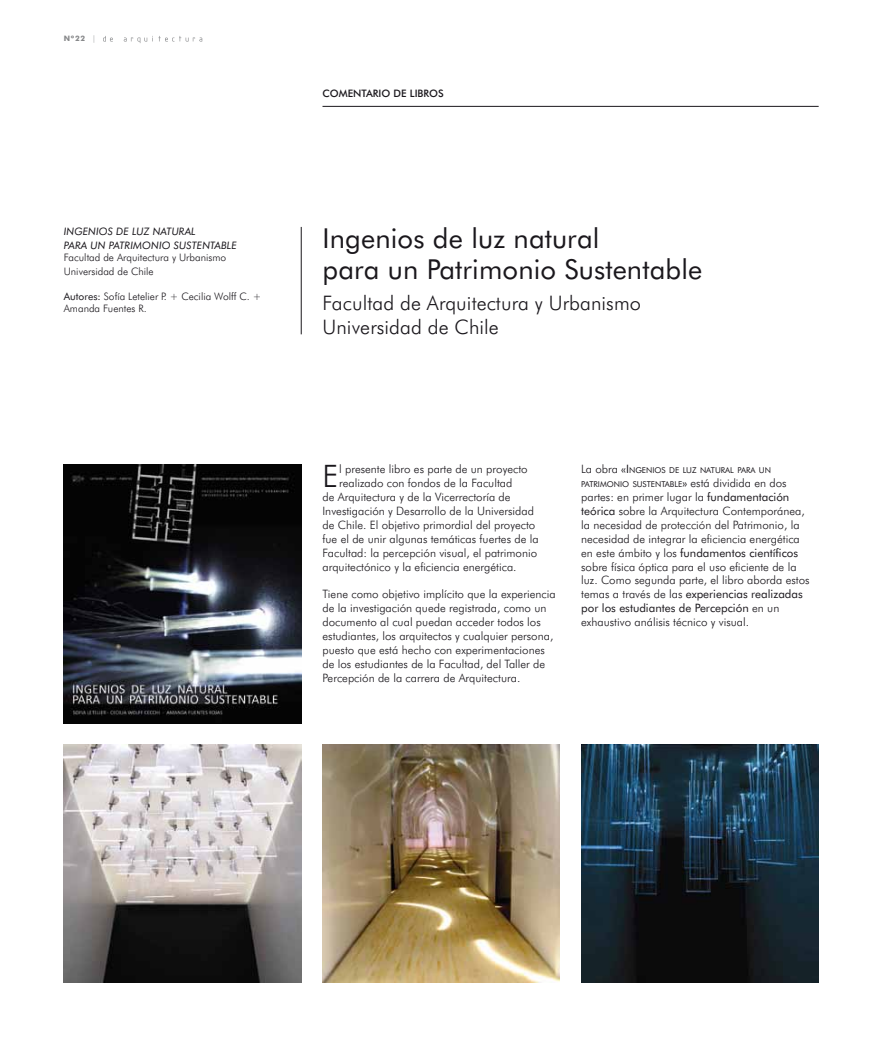
<style>
.page{position:relative;width:886px;height:1046px;background:#fff}
.page>*{position:absolute;margin:0;border:0;box-sizing:border-box;transform-origin:0 0}
.t1{font:300 31px "Futura BT";color:#1a171c}
.t2{font:27.5px/31.2px "Futura BT";letter-spacing:.005em;color:#1a171c}
.t3{font:300 20px/24px "Futura BT";letter-spacing:.005em;color:#1a171c}
.t4{font:300 11.5px/13.9px "Futura BT";color:#1a171c}
.t5{font:300 10.25px/13.9px "Futura BT";color:#1a171c}
.t6{font:italic 10.25px "Futura BT";color:#1a171c}
.t7{font:500 10.25px "Futura BT";color:#1a171c}
.t8{font:8.12px/13.9px "Futura BT";color:#1a171c}
.t9{font:700 7.5px "Futura BT";color:#87888a}
.s1{font-weight:300}
.s2{font-weight:400}
.s3{font-weight:300;font-size:11.5px}
.s4{font-size:11.5px}
</style>
<div class="page">
<svg style="left:103px;top:36px;width:99px;height:7px"></svg>
<hr style="left:322px;top:106px;width:497px;height:1px;background:#1a171c">
<hr style="left:301px;top:227px;width:1px;height:107px;background:#1a171c">
<img style="left:64px;top:464px;width:237px;height:259px">
<img style="left:64px;top:744px;width:237px;height:237px">
<img style="left:322px;top:744px;width:238px;height:237px">
<img style="left:581px;top:744px;width:238px;height:237px">
<p class="t9" style="left:64px;top:34px;width:34px">Nº22 <span class="s1">|</span></p>
<p class="t6" style="left:64px;top:225px;width:11px">INGENIOS</p>
<p class="t6" style="left:116px;top:225px;width:44px">DE LUZ NATURAL</p>
<p class="t6" style="left:64px;top:239px;width:7px">PARA</p>
<p class="t6" style="left:91px;top:239px;width:31px">UN PATRIMONIO</p>
<p class="t6" style="left:174px;top:239px;width:13px">SUSTENTABLE</p>
<p class="t5" style="left:64px;top:250px;width:164px">Facultad de Arquitectura y Urbanismo<br>Universidad de Chile</p>
<p class="t5" style="left:64px;top:290px;width:199px;line-height:12.4px"><span class="s2">Autores:</span> Sofía Letelier P. + Cecilia Wolff C. +<br>Amanda Fuentes R.</p>
<p class="t7" style="left:322px;top:87px;width:123px">COMENTARIO DE LIBROS</p>
<h2 class="t2" style="left:322px;top:222px;width:381px">Ingenios de luz natural<br>para un Patrimonio Sustentable</h2>
<h3 class="t3" style="left:322px;top:291px;width:320px">Facultad de Arquitectura y Urbanismo<br>Universidad de Chile</h3>
<h1 class="t1" style="left:322px;top:457px;width:17px">E</h1>
<p class="t4" style="left:339px;top:462px;width:190px">l presente libro es parte de un proyecto</p>
<p class="t4" style="left:339px;top:476px;width:175px">realizado con fondos de la Facultad</p>
<p class="t4" style="left:322px;top:490px;width:190px">de Arquitectura y de la Vicerrectoría de</p>
<p class="t4" style="left:322px;top:504px;width:213px">I nvestigación y Desarrollo de la Universidad</p>
<p class="t4" style="left:322px;top:517px;width:214px">de Chile. El objetivo primordial del proyecto</p>
<p class="t4" style="left:322px;top:531px;width:218px">fue el de unir algunas temáticas fuertes de la</p>
<p class="t4" style="left:322px;top:545px;width:216px">Facultad: la percepción visual, el patrimonio</p>
<p class="t4" style="left:322px;top:559px;width:196px">arquitectónico y la eficiencia energética.</p>
<p class="t4" style="left:322px;top:587px;width:235px">Tiene como objetivo implícito que la experiencia de la investigación quede registrada, como un documento al cual puedan acceder todos los estudiantes, los arquitectos y cualquier persona, puesto que está hecho con experimentaciones de los estudiantes de la Facultad, del Taller de Percepción de la carrera de Arquitectura.</p>
<p class="t8" style="left:581px;top:463px;width:207px"><span class="s3">La obra</span> <span class="s4">«I</span> NGENIOS DE LUZ NATURAL PARA UN<br>PATRIMONIO SUSTENTABLE<span class="s4">»</span> <span class="s3">está dividida en dos</span></p>
<p class="t4" style="left:581px;top:490px;width:230px">partes: en primer lugar la <span class="s2">fundamentación teórica</span> sobre la Arquitectura Contemporánea, la necesidad de protección del Patrimonio, la necesidad de integrar la eficiencia energética en este ámbito y los <span class="s2">fundamentos científicos </span>sobre física óptica para el uso eficiente de la luz. Como segunda parte, el libro aborda estos temas a través de las <span class="s2">experiencias realizadas por los estudiantes de Percepción</span> en un exhaustivo análisis técnico y visual.</p>
</div>
